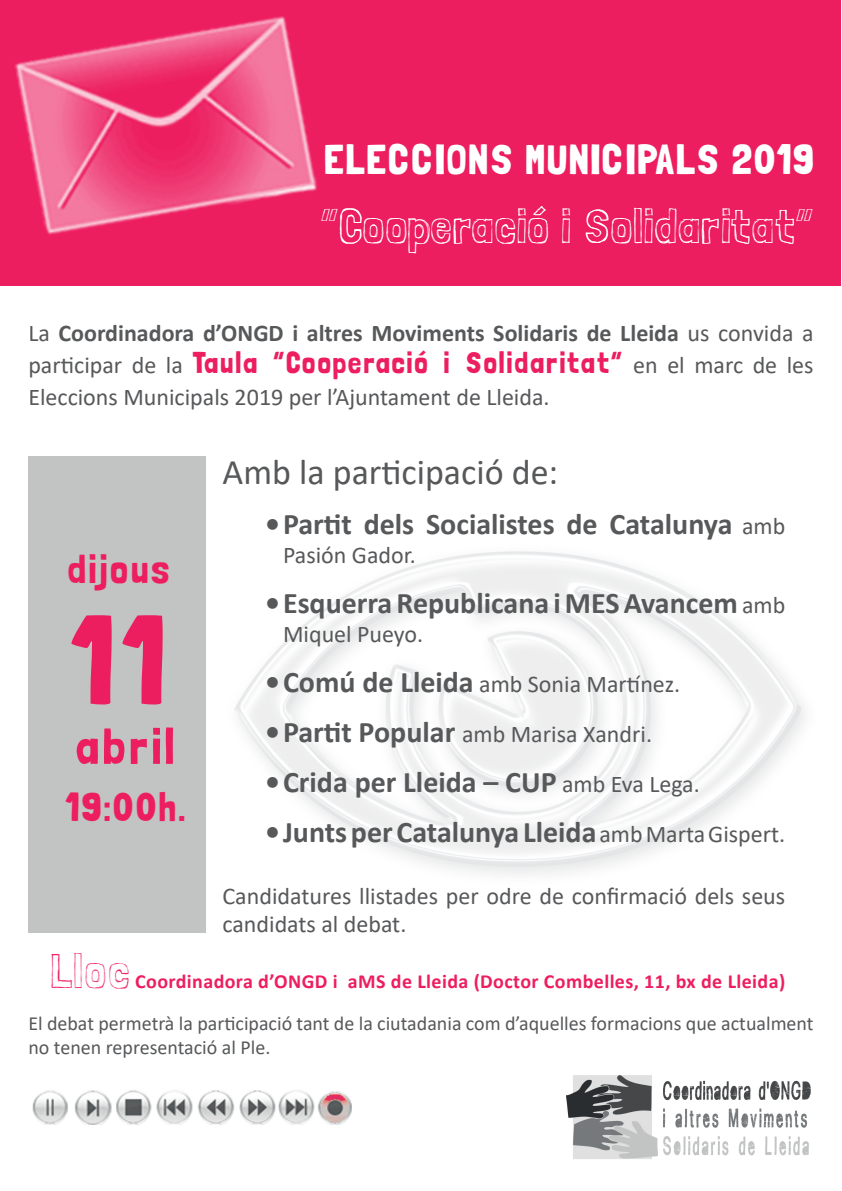
<style>
.page{position:relative;width:842px;height:1191px;background:#fff}
.page>*{position:absolute;margin:0;border:0;box-sizing:border-box;transform-origin:0 0}
.t1{font:125px "Londrina Solid";color:#ed1e60}
.t2{font:50px "Londrina Solid";letter-spacing:.065em;color:#ed1e60}
.t3{font:48px "Londrina Sketche";letter-spacing:.01em;color:#fff}
.t4{font:48px "Londrina Sketche";color:#ed1e60}
.t5{font:42px "Londrina Solid";letter-spacing:.03em;color:#fff}
.t6{font:40px "Londrina Solid";letter-spacing:.05em;color:#ed1e60}
.t7{font:36px "Calibri";color:#57585a}
.t8{font:700 30px "Calibri";color:#57585a}
.t9{font:30px "Londrina Solid";letter-spacing:.05em;color:#ed1e60}
.t10{font:24px/28.8px "Calibri";color:#57585a}
.t11{font:700 24px "Calibri";color:#57585a}
.t12{font:20px/24px "Calibri";color:#57585a}
.t13{font:700 20px "Calibri";letter-spacing:.02em;color:#ed1e60}
.s1{font-weight:400}
.s2{font-family:"Calibri";font-size:24px;color:#57585a}
.s3{font-weight:400;font-size:24px}
.s4{font-weight:700;font-size:30px}
</style>
<div class="page">
<img style="left:234px;top:551px;width:571px;height:323px">
<div style="left:0;top:0;width:841px;height:286px;background:#ed1e60"></div>
<img style="left:32px;top:1090px;width:320px;height:35px">
<img style="left:14px;top:16px;width:303px;height:219px">
<img style="left:566px;top:1075px;width:245px;height:84px">
<div style="left:28px;top:456px;width:178px;height:477px;background:#c2c3c3"></div>
<h3 class="t5" style="left:324px;top:134px;width:491px">ELECCIONS MUNICIPALS 2019</h3>
<h3 class="t3" style="left:321px;top:198px;width:495px">“Cooperació i Solidaritat”</h3>
<p class="t11" style="left:28px;top:316px;width:787px"><span class="s1">La</span> Coordinadora d’ONGD i altres Moviments Solidaris de Lleida <span class="s1">us convida a</span></p>
<p class="t9" style="left:28px;top:345px;width:787px"><span class="s2">participar de la</span> Taula “Cooperació i Solidaritat“ <span class="s2">en el marc de les</span></p>
<p class="t10" style="left:28px;top:382px;width:523px">Eleccions Municipals 2019 per l’Ajuntament de Lleida.</p>
<h3 class="t6" style="left:68px;top:546px;width:103px">dijous</h3>
<h1 class="t1" style="left:71px;top:587px;width:97px">11</h1>
<h2 class="t2" style="left:75px;top:717px;width:100px">abril</h2>
<h3 class="t6" style="left:66px;top:783px;width:122px">19:00h.</h3>
<h3 class="t7" style="left:222px;top:446px;width:337px">Amb la participació de:</h3>
<p class="t8" style="left:265px;top:502px;width:522px">•Partit dels Socialistes de Catalunya <span class="s3">amb</span></p>
<p class="t10" style="left:283px;top:539px;width:134px">Pasión Gador.</p>
<p class="t8" style="left:265px;top:581px;width:522px">•Esquerra Republicana i MES Avancem <span class="s3">amb</span></p>
<p class="t10" style="left:283px;top:618px;width:142px">Miquel Pueyo.</p>
<p class="t10" style="left:265px;top:669px;width:417px"><span class="s4">•Comú de Lleida</span> amb Sonia Martínez.</p>
<p class="t10" style="left:265px;top:719px;width:388px"><span class="s4">•Partit Popular</span> amb Marisa Xandri.</p>
<p class="t8" style="left:265px;top:761px;width:436px">•Crida per Lleida – CUP <span class="s3">amb Eva Lega.</span></p>
<p class="t8" style="left:265px;top:811px;width:522px">•Junts per Catalunya Lleida <span class="s3">amb Marta Gispert.</span></p>
<p class="t10" style="left:222px;top:880px;width:564px">Candidatures llistades per odre de confirmació dels seus candidats al debat.</p>
<h3 class="t4" style="left:50px;top:943px;width:81px">Lloc</h3>
<p class="t13" style="left:135px;top:967px;width:651px">Coordinadora d’ONGD i aMS de Lleida (Doctor Combelles, 11, bx de Lleida)</p>
<p class="t12" style="left:28px;top:1011px;width:787px">El debat permetrà la participació tant de la ciutadania com d’aquelles formacions que actualment no tenen representació al Ple.</p>
</div>
